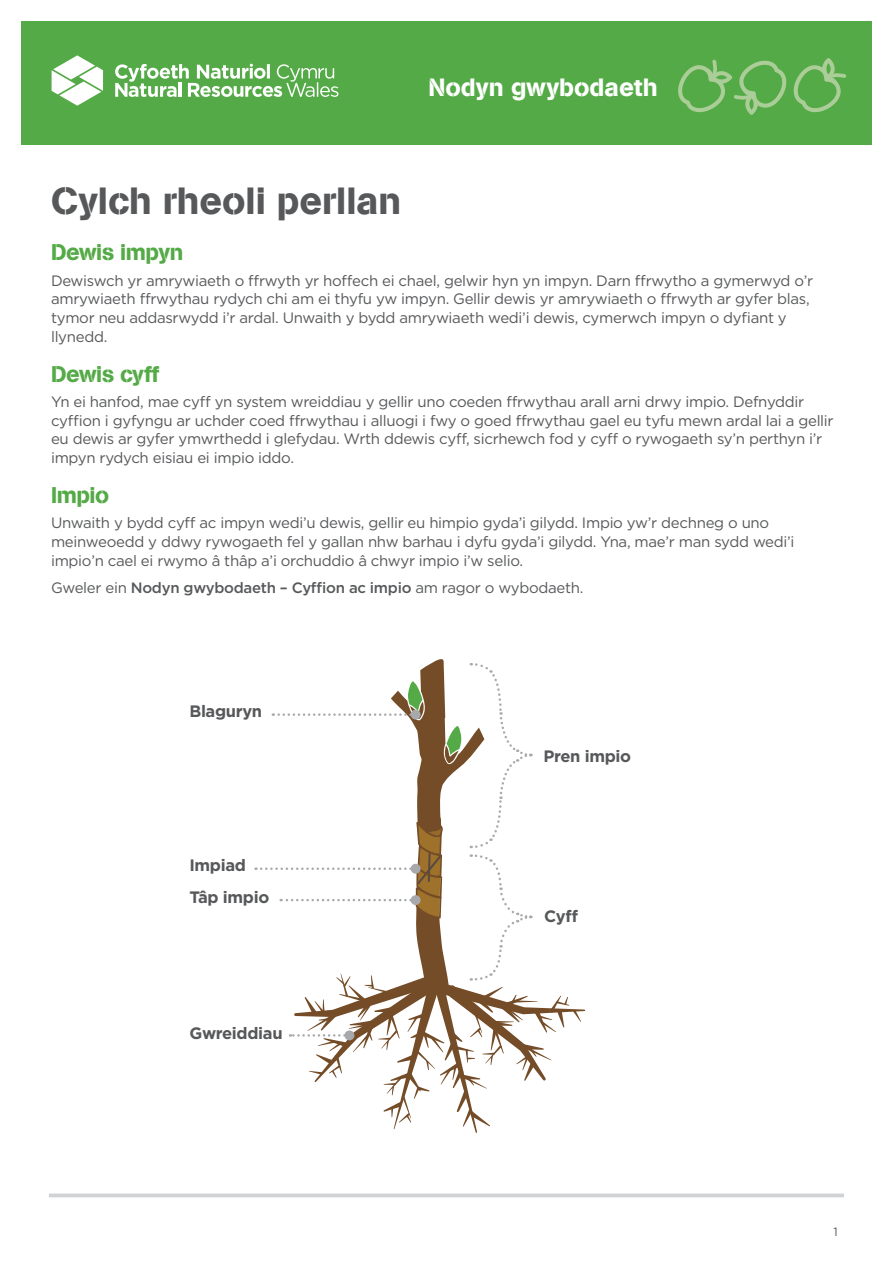
<style>
.page{position:relative;width:893px;height:1263px;background:#fff}
.page>*{position:absolute;margin:0;border:0;box-sizing:border-box;transform-origin:0 0}
.t1{font:37.5px "AG Book Stencil";color:#57585a}
.t2{font:24.75px "AG Book Stencil";color:#fff}
.t3{font:22.5px "AG Book Stencil";letter-spacing:-.02em;color:#54aa46}
.t4{font:700 16.5px/31.3px "Gotham";letter-spacing:-.02em;color:#57585a}
.t5{font:15px/18.8px "Gotham";letter-spacing:-.02em;color:#57585a}
.t6{font:500 15px "Gotham";letter-spacing:-.02em;color:#57585a}
.t7{font:12px "Gotham";color:#57585a}
.s1{font-weight:400}
</style>
<div class="page">
<div style="left:21px;top:21px;width:851px;height:124px;background:#54aa46"></div>
<svg style="left:49px;top:1193px;width:795px;height:4px;background:#d7d8da"></svg>
<svg style="left:52px;top:55px;width:51px;height:51px"></svg>
<svg style="left:115px;top:64px;width:223px;height:33px"></svg>
<svg style="left:678px;top:58px;width:168px;height:57px"></svg>
<svg style="left:256px;top:659px;width:329px;height:474px"></svg>
<h2 class="t2" style="left:428px;top:73px;width:231px">Nodyn gwybodaeth</h2>
<h1 class="t1" style="left:51px;top:178px;width:351px">Cylch rheoli perllan</h1>
<h3 class="t3" style="left:51px;top:239px;width:134px">Dewis impyn</h3>
<p class="t5" style="left:51px;top:271px;width:764px">Dewiswch yr amrywiaeth o ffrwyth yr hoffech ei chael, gelwir hyn yn impyn. Darn ffrwytho a gymerwyd o’r amrywiaeth ffrwythau rydych chi am ei thyfu yw impyn. Gellir dewis yr amrywiaeth o ffrwyth ar gyfer blas, tymor neu addasrwydd i’r ardal. Unwaith y bydd amrywiaeth wedi’i dewis, cymerwch impyn o dyfiant y llynedd.</p>
<h3 class="t3" style="left:51px;top:360px;width:110px">Dewis cyff</h3>
<p class="t5" style="left:51px;top:392px;width:784px">Yn ei hanfod, mae cyff yn system wreiddiau y gellir uno coeden ffrwythau arall arni drwy impio. Defnyddir cyffion i gyfyngu ar uchder coed ffrwythau i alluogi i fwy o goed ffrwythau gael eu tyfu mewn ardal lai a gellir eu dewis ar gyfer ymwrthedd i glefydau. Wrth ddewis cyff, sicrhewch fod y cyff o rywogaeth sy’n perthyn i’r impyn rydych eisiau ei impio iddo.</p>
<h3 class="t3" style="left:51px;top:482px;width:60px">Impio</h3>
<p class="t5" style="left:51px;top:513px;width:745px">Unwaith y bydd cyff ac impyn wedi’u dewis, gellir eu himpio gyda’i gilydd. Impio yw’r dechneg o uno meinweoedd y ddwy rywogaeth fel y gallan nhw barhau i dyfu gyda’i gilydd. Yna, mae’r man sydd wedi’i impio’n cael ei rwymo â thâp a’i orchuddio â chwyr impio i’w selio.</p>
<p class="t6" style="left:51px;top:578px;width:534px"><span class="s1">Gweler ein</span> Nodyn gwybodaeth – Cyffion ac impio <span class="s1">am ragor o wybodaeth.</span></p>
<p class="t4" style="left:189px;top:695px;width:74px">Blaguryn</p>
<p class="t4" style="left:189px;top:849px;width:81px">Impiad<br>Tâp impio</p>
<p class="t4" style="left:189px;top:1017px;width:95px">Gwreiddiau</p>
<p class="t4" style="left:543px;top:740px;width:89px">Pren impio</p>
<p class="t4" style="left:544px;top:900px;width:35px">Cyff</p>
<p class="t7" style="left:833px;top:1224px;width:6px">1</p>
</div>
